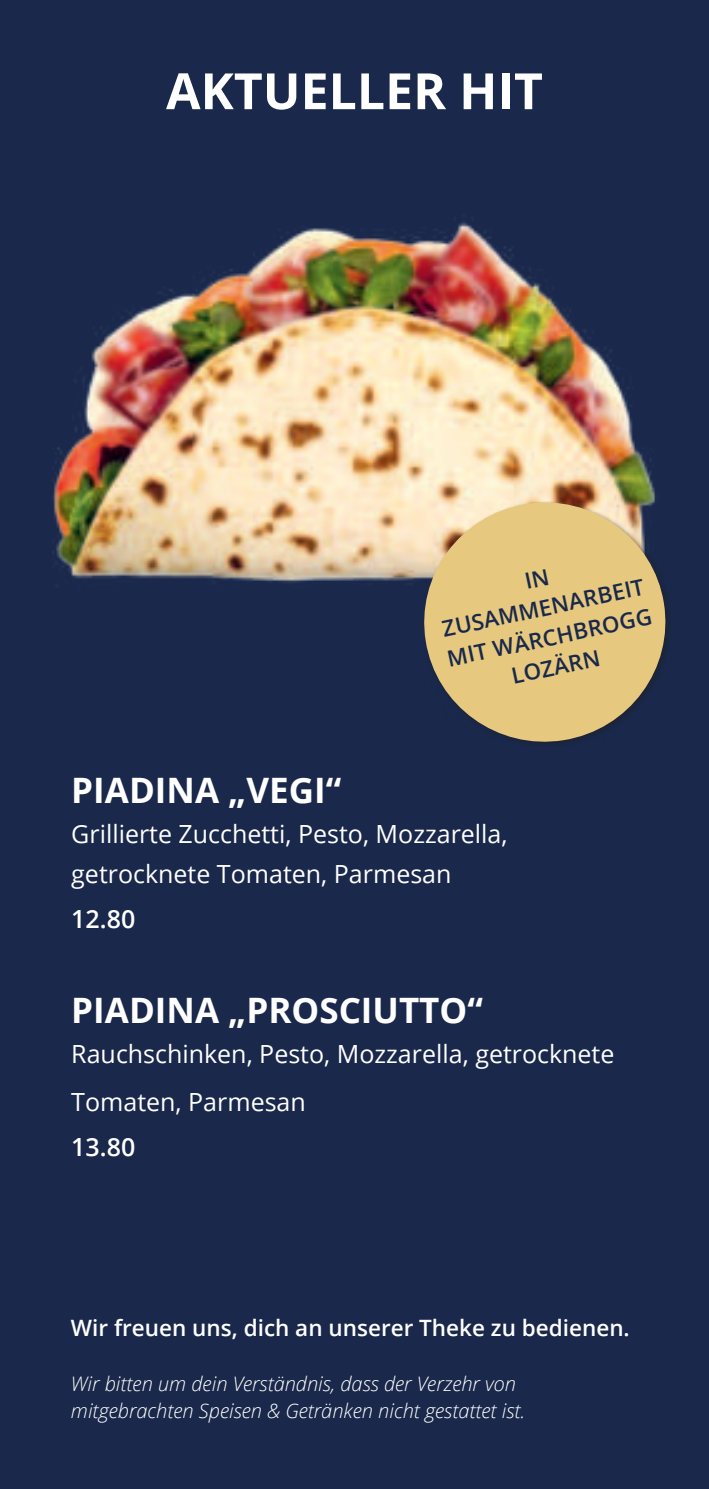
<style>
.page{position:relative;width:709px;height:1489px;background:#fff}
.page>*{position:absolute;margin:0;border:0;box-sizing:border-box;transform-origin:0 0}
.t1{font:700 50px "Open Sans";color:#fff}
.t2{font:700 35px "Open Sans";color:#fff}
.t3{font:25px/40px "Open Sans";color:#fff}
.t4{font:600 25px "Open Sans";color:#fff}
.t5{font:600 22.5px "Open Sans";color:#fff}
.t6{font:600 22.25px/30px "Open Sans";color:#19284b;text-align:center}
.t7{font:italic 300 20px/27.5px "Open Sans";color:#fff}
</style>
<div class="page">
<div style="left:0;top:0;width:709px;height:1488px;background:#19284b"></div>
<img style="left:53px;top:222px;width:602px;height:361px">
<svg style="left:415px;top:493px;width:253px;height:251px;fill:#e6c97f"></svg>
<h1 class="t1" style="left:166px;top:72px;width:378px">AKTUELLER HIT</h1>
<p class="t6" style="left:432px;top:587px;width:210px;rotate:-12deg">IN<br>ZUSAMMENARBEIT<br>MIT WÄRCHBROGG<br>LOZÄRN</p>
<h2 class="t2" style="left:71px;top:776px;width:271px">PIADINA „VEGI“</h2>
<p class="t3" style="left:71px;top:816px;width:438px">Grillierte Zucchetti, Pesto, Mozzarella, getrocknete Tomaten, Parmesan</p>
<p class="t4" style="left:71px;top:908px;width:65px">12.80</p>
<h2 class="t2" style="left:71px;top:996px;width:413px">PIADINA „PROSCIUTTO“</h2>
<p class="t3" style="left:71px;top:1032px;width:544px;line-height:48px">Rauchschinken, Pesto, Mozzarella, getrocknete<br>Tomaten, Parmesan</p>
<p class="t4" style="left:71px;top:1136px;width:65px">13.80</p>
<p class="t5" style="left:71px;top:1318px;width:560px">Wir freuen uns, dich an unserer Theke zu bedienen.</p>
<p class="t7" style="left:71px;top:1371px;width:456px">Wir bitten um dein Verständnis, dass der Verzehr von mitgebrachten Speisen &amp; Getränken nicht gestattet ist.</p>
</div>
